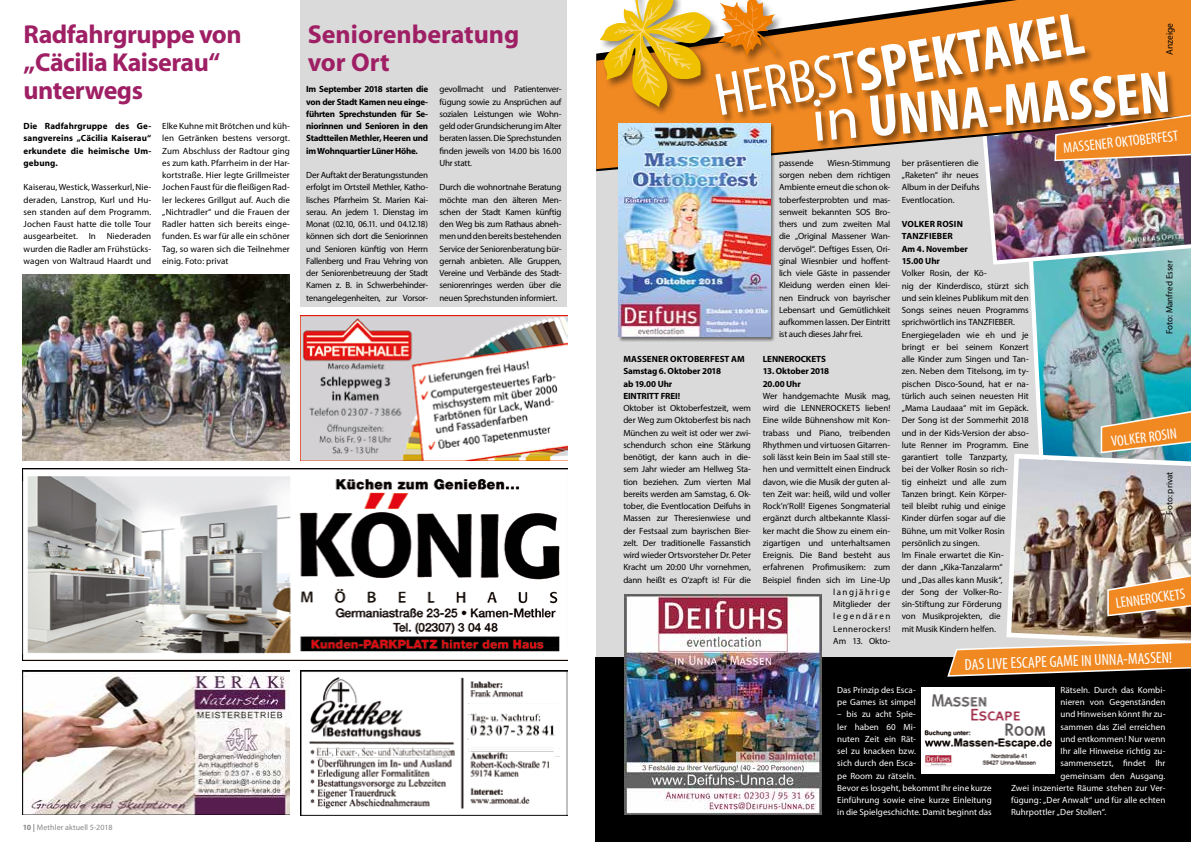
<style>
.page{position:relative;width:1191px;height:842px;background:#fff}
.page>*{position:absolute;margin:0;border:0;box-sizing:border-box;transform-origin:0 0}
.t1{font:700 condensed 61px "Myriad";color:#fff}
.t2{font:700 condensed 60px "Myriad";color:#fff}
.t3{font:700 26px/28px "Myriad";letter-spacing:-.02em;color:#9f1f65}
.t4{font:700 26px/28px "Myriad";color:#9f1f65}
.t5{font:condensed 16px "Myriad";color:#fff}
.t6{font:condensed 15px "Myriad";color:#fff}
.t7{font:9.5px "Myriad";color:#000}
.t8{font:9px/12.2px "Myriad Pro";letter-spacing:-.005em;color:#000;text-align:justify}
.t9{font:9px/12.2px "Myriad";letter-spacing:-.02em;color:#000;text-align:justify}
.t10{font:9px/12.2px "Myriad";letter-spacing:.005em;color:#fff}
.t11{font:700 9px/12.2px "Myriad";letter-spacing:-.005em;color:#000;text-align:justify}
.t12{font:700 9px/12.2px "Myriad Pro";letter-spacing:-.005em;color:#000}
.t13{font:8px "Myriad";letter-spacing:.005em;color:#878787}
.s1{font-weight:700}
.s2{font-weight:400}
.s3{font-weight:400;font-stretch:normal}
</style>
<div class="page">
<div style="left:300px;top:0;width:267px;height:306px;background:#dadada"></div>
<div style="left:596px;top:117px;width:595px;height:720px;background:#dadada"></div>
<img style="left:1029px;top:267px;width:162px;height:140px">
<img style="left:301px;top:671px;width:266px;height:144px">
<img style="left:23px;top:670px;width:266px;height:145px">
<img style="left:23px;top:468px;width:544px;height:193px">
<img style="left:23px;top:275px;width:266px;height:185px">
<div style="left:595px;top:657px;width:596px;height:185px;background:#000"></div>
<svg style="left:596px;top:0;width:595px;height:169px;fill:#f18923"></svg>
<div style="left:716px;top:0;width:70px;height:67px;background:#fff"></div>
<svg style="left:720px;top:0;width:51px;height:13px"></svg>
<div style="left:598px;top:0;width:122px;height:117px;background:#000;opacity:.45"></div>
<svg style="left:599px;top:0;width:111px;height:108px;background:#e2b13a"></svg>
<img style="left:978px;top:86px;width:213px;height:181px">
<div style="left:617px;top:122px;width:158px;height:220px;background:#000;opacity:.5"></div>
<img style="left:618px;top:123px;width:152px;height:214px">
<img style="left:947px;top:407px;width:244px;height:270px">
<div style="left:921px;top:687px;width:133px;height:87px;background:#fff"></div>
<img style="left:924px;top:694px;width:128px;height:73px">
<img style="left:624px;top:594px;width:198px;height:220px">
<div style="left:714px;top:13px;width:380px;height:111px;background:#000;opacity:.45"></div>
<div style="left:812px;top:70px;width:365px;height:80px;background:#000;opacity:.45"></div>
<img style="left:301px;top:316px;width:266px;height:144px">
<h3 class="t3" style="left:24px;top:21px;width:219px">Radfahrgruppe von „Cäcilia Kaiserau“ unterwegs</h3>
<p class="t11" style="left:24px;top:120px;width:129px">Die Radfahrgruppe des Ge&shy;sangvereins „Cäcilia Kaiserau“ erkundete die heimische Um&shy;gebung.</p>
<p class="t9" style="left:24px;top:182px;width:129px">Kaiserau, Westick, Wasserkurl, Nie&shy;deraden, Lanstrop, Kurl und Hu&shy;sen standen auf dem Programm.<br>Jochen Faust hatte die tolle Tour ausgearbeitet. In Niederaden wurden die Radler am Frühstücks&shy;wagen von Waltraud Haardt und</p>
<p class="t9" style="left:162px;top:120px;width:129px">Elke Kuhne mit Brötchen und küh&shy;len Getränken bestens versorgt.<br>Zum Abschluss der Radtour ging es zum kath. Pfarrheim in der Har&shy;kortstraße. Hier legte Grillmeister Jochen Faust für die fleißigen Rad&shy;ler leckeres Grillgut auf. Auch die „Nichtradler“ und die Frauen der Radler hatten sich bereits einge&shy;funden. Es war für alle ein schöner Tag, so waren sich die Teilnehmer einig. Foto: privat</p>
<h3 class="t4" style="left:308px;top:21px;width:213px">Seniorenberatung vor Ort</h3>
<p class="t11" style="left:306px;top:84px;width:123px">Im September 2018 starten die von der Stadt Kamen neu einge&shy;führten Sprechstunden für Se&shy;niorinnen und Senioren in den Stadtteilen Methler, Heeren und im Wohnquartier Lüner Höhe.</p>
<p class="t9" style="left:306px;top:169px;width:123px">Der Auftakt der Beratungsstunden erfolgt im Ortsteil Methler, Katho&shy;lisches Pfarrheim St. Marien Kai&shy;serau. An jedem 1. Dienstag im Monat (02.10, 06.11. und 04.12.18) können sich dort die Seniorinnen und Senioren künftig von Herrn Fallenberg und Frau Vehring von der Seniorenbetreuung der Stadt Kamen z. B. in Schwerbehinder&shy;tenangelegenheiten, zur Vorsor-</p>
<p class="t9" style="left:439px;top:84px;width:123px">gevollmacht und Patientenver&shy;fügung sowie zu Ansprüchen auf sozialen Leistungen wie Wohn&shy;geld oder Grundsicherung im Alter beraten lassen. Die Sprechstunden finden jeweils von 14.00 bis 16.00<br>Uhr statt.</p>
<p class="t9" style="left:439px;top:182px;width:123px">Durch die wohnortnahe Beratung möchte man den älteren Men&shy;schen der Stadt Kamen künftig den Weg bis zum Rathaus abneh&shy;men und den bereits bestehenden Service der Seniorenberatung bür&shy;gernah anbieten. Alle Gruppen, Vereine und Verbände des Stadt&shy;seniorenringes werden über die neuen Sprechstunden informiert.</p>
<p class="t13" style="left:23px;top:824px;width:92px"><span class="s1">10 |</span> Methler aktuell 5-2018</p>
<h1 class="t1" style="left:710px;top:67px;width:374px;rotate:-10deg"><span class="s2">HERBST</span>SPEKTAKEL</h1>
<p class="t7" style="left:1164px;top:55px;width:34px;rotate:-90deg">Anzeige</p>
<h2 class="t2" style="left:809px;top:92px;width:361px;rotate:-5deg"><span class="s3">in</span> UNNA-MASSEN</h2>
<h3 class="t6" style="left:1062px;top:140px;width:117px;rotate:-6deg">MASSENER OKTOBERFEST</h3>
<p class="t12" style="left:623px;top:353px;width:123px">MASSENER OKTOBERFEST AM<br>Samstag 6. Oktober 2018<br>ab 19.00 Uhr<br>EINTRITT FREI!</p>
<p class="t8" style="left:623px;top:402px;width:129px">Oktober ist Oktoberfestzeit, wem der Weg zum Oktoberfest bis nach München zu weit ist oder wer zwi&shy;schendurch schon eine Stärkung benötigt, der kann auch in die&shy;sem Jahr wieder am Hellweg Sta&shy;tion beziehen. Zum vierten Mal bereits werden am Samstag, 6. Ok&shy;tober, die Eventlocation Deifuhs in Massen zur Theresienwiese und der Festsaal zum bayrischen Bier&shy;zelt. Der traditionelle Fassanstich wird wieder Ortsvorsteher Dr. Peter Kracht um 20:00 Uhr vornehmen, dann heißt es O’zapft is! Für die</p>
<p class="t8" style="left:779px;top:157px;width:36px">passende</p>
<p class="t8" style="left:779px;top:157px;width:113px;text-indent:48px">Wiesn-Stimmung sorgen neben dem richtigen Ambiente erneut die schon ok&shy;toberfesterprobten und mas&shy;senweit bekannten SOS Bro&shy;thers und zum zweiten Mal die „Original Massener Wan&shy;dervögel“. Deftiges Essen, Ori&shy;ginal Wiesnbier und hoffent&shy;lich viele Gäste in passender Kleidung werden einen klei&shy;nen Eindruck von bayrischer Lebensart und Gemütlichkeit aufkommen lassen. Der Eintritt ist auch dieses Jahr frei.</p>
<p class="t12" style="left:763px;top:353px;width:65px">LENNEROCKETS</p>
<p class="t12" style="left:763px;top:365px;width:68px">13. Oktober 2018<br>20.00 Uhr</p>
<p class="t8" style="left:763px;top:389px;width:129px;text-align:right">Wer handgemachte Musik mag, wird die LENNEROCKETS lieben!<br>Eine wilde Bühnenshow mit Kon&shy;trabass und Piano, treibenden<br>Rhythmen und virtuosen Gitarren&shy;soli lässt kein Bein im Saal still ste&shy;hen und vermittelt einen Eindruck davon, wie die Musik der guten al&shy;ten Zeit war: heiß, wild und voller<br>Rock’n‘Roll! Eigenes Songmaterial ergänzt durch altbekannte Klassi&shy;ker macht die Show zu einem ein&shy;zigartigen und unterhaltsamen<br>Ereignis. Die Band besteht aus erfahrenen Profimusikern: zum<br>Beispiel finden sich im Line-Up langjährige<br>Mitglieder der<br>legendären<br>Lennerockers!<br>Am 13. Okto-</p>
<p class="t8" style="left:901px;top:157px;width:80px">ber präsentieren die „Raketen“ ihr neues Album in der Deifuhs Eventlocation.</p>
<p class="t12" style="left:901px;top:218px;width:68px">VOLKER ROSIN<br>TANZFIEBER<br>Am 4. November<br>15.00 Uhr</p>
<p class="t8" style="left:901px;top:267px;width:129px;text-align:left">Volker Rosin, der Kö-<br>nig der Kinderdisco, stürzt sich und sein kleines Publikum mit den<br>Songs seines neuen Programms sprichwörtlich ins TANZFIEBER.<br>Energiegeladen wie eh und je bringt er bei seinem Konzert alle Kinder zum Singen und Tan&shy;zen. Neben dem Titelsong, im ty&shy;pischen Disco-Sound, hat er na&shy;türlich auch seinen neuesten Hit „Mama Laudaaa“ mit im Gepäck.<br>Der Song ist der Sommerhit 2018 und in der Kids-Version der abso&shy;lute Renner im Programm. Eine garantiert tolle Tanzparty,<br>bei der Volker Rosin so rich-<br>tig einheizt und alle zum<br>Tanzen bringt. Kein Körper-<br>teil bleibt ruhig und einige<br>Kinder dürfen sogar auf die<br>Bühne, um mit Volker Rosin persönlich zu singen.<br>Im Finale erwartet die Kin-<br>der dann „Kika-Tanzalarm“<br>und „Das alles kann Musik“,<br>der Song der Volker-Ro&shy;sin-Stiftung zur Förderung<br>von Musikprojekten, die<br>mit Musik Kindern helfen.</p>
<p class="t8" style="left:1163px;top:334px;width:76px;rotate:-90deg">Foto: Manfred Esser</p>
<h3 class="t6" style="left:1110px;top:434px;width:68px;rotate:-7deg">VOLKER ROSIN</h3>
<p class="t8" style="left:1163px;top:514px;width:44px;rotate:-90deg">Foto: privat</p>
<h3 class="t6" style="left:1114px;top:596px;width:72px;rotate:-8deg">LENNEROCKETS</h3>
<h3 class="t5" style="left:964px;top:657px;width:209px;rotate:-2deg">DAS LIVE ESCAPE GAME IN UNNA-MASSEN!</h3>
<p class="t10" style="left:837px;top:684px;width:80px">Das Prinzip des Esca&shy;pe Games ist simpel</p>
<p class="t10" style="left:837px;top:709px;width:156px">– bis zu acht Spie-<br>ler haben 60 Mi-<br>nuten Zeit ein Rät-<br>sel zu knacken bzw.<br>sich durch den Esca-<br>pe Room zu rätseln.<br>Bevor es losgeht, bekommt Ihr eine kurze<br>Einführung sowie eine kurze Einleitung in die Spielgeschichte. Damit beginnt das</p>
<p class="t10" style="left:1060px;top:684px;width:106px">Rätseln. Durch das Kombi-</p>
<p class="t10" style="left:1060px;top:696px;width:106px">nieren von Gegenständen</p>
<p class="t10" style="left:1060px;top:709px;width:106px">und Hinweisen könnt Ihr zu-</p>
<p class="t10" style="left:1060px;top:721px;width:106px">sammen das Ziel erreichen</p>
<p class="t10" style="left:1060px;top:733px;width:106px">und entkommen! Nur wenn</p>
<p class="t10" style="left:1060px;top:745px;width:106px">Ihr alle Hinweise richtig zu-</p>
<p class="t10" style="left:1060px;top:758px;width:106px">sammensetzt, findet Ihr</p>
<p class="t10" style="left:1060px;top:770px;width:106px">gemeinsam den Ausgang.</p>
<p class="t10" style="left:1011px;top:782px;width:156px">Zwei inszenierte Räume stehen zur Ver-</p>
<p class="t10" style="left:1011px;top:794px;width:156px">fügung: „Der Anwalt“ und für alle echten</p>
<p class="t10" style="left:1011px;top:807px;width:97px">Ruhrpottler „Der Stollen“.</p>
</div>
